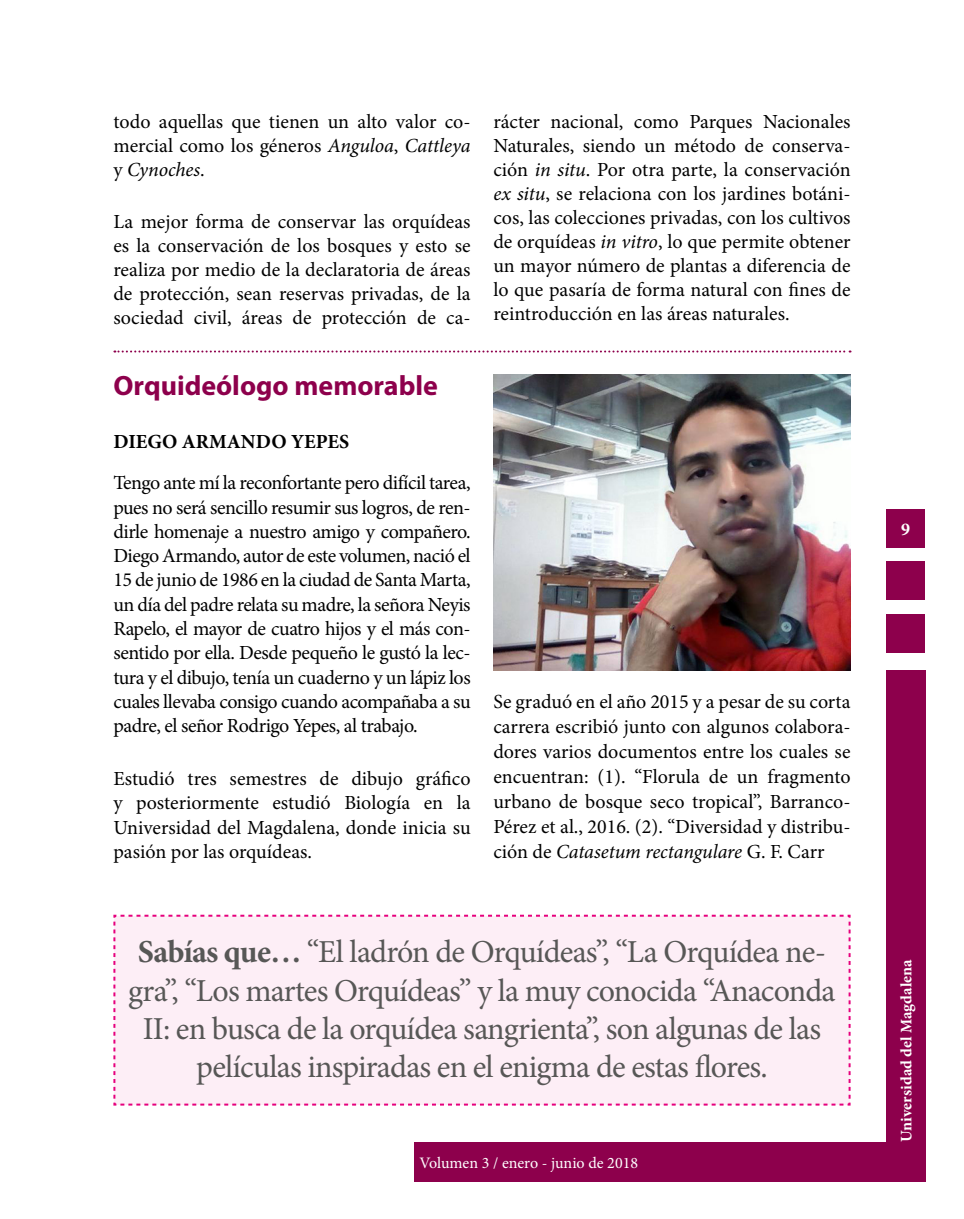
<style>
.page{position:relative;width:964px;height:1219px;background:#fff}
.page>*{position:absolute;margin:0;border:0;box-sizing:border-box;transform-origin:0 0}
.Sabías_que{font:32px/38.4px "Minion Pro";letter-spacing:-.025em;color:#575756;text-align:center}
.Sub_Titulos{font:700 28px "Myriad Pro";color:#8d004c}
.Cuerpo_de_Texto{font:20px/24px "Minion Pro";color:#000;text-align:justify}
.Nombre_invitado{font:700 20px "Minion Pro";color:#000}
.t1{font:700 18px "Minion Pro";color:#fff}
.t2{font:16px "Minion Pro";color:#fff}
.t3{font:700 16px "Minion Pro";color:#fff}
.s1{font-style:italic}
.s2{font-weight:700}
</style>
<div class="page">
<div style="left:886px;top:670px;width:40px;height:511px;background:#8d004c"></div>
<div style="left:414px;top:1142px;width:512px;height:39px;background:#8d004c"></div>
<div style="left:886px;top:614px;width:39px;height:39px;background:#8d004c"></div>
<div style="left:886px;top:562px;width:39px;height:38px;background:#8d004c"></div>
<div style="left:886px;top:509px;width:39px;height:38px;background:#8d004c"></div>
<div style="left:113px;top:914px;width:738px;height:192px;background:#fdeef6"></div>
<img style="left:493px;top:374px;width:357px;height:297px">
<svg style="left:114px;top:350px;width:736px;height:2px"></svg>
<p class="Cuerpo_de_Texto" style="left:113px;top:110px;width:359px">todo aquellas que tienen un alto valor co&shy;mercial como los géneros <span class="s1">Anguloa</span>, <span class="s1">Cattleya </span>y <span class="s1">Cynoches</span>.</p>
<p class="Cuerpo_de_Texto" style="left:113px;top:210px;width:359px">La mejor forma de conservar las orquídeas es la conservación de los bosques y esto se realiza por medio de la declaratoria de áreas de protección, sean reservas privadas, de la sociedad civil, áreas de protección de ca-</p>
<p class="Sub_Titulos" style="left:113px;top:367px;width:326px">Orquideólogo memorable</p>
<p class="Nombre_invitado" style="left:113px;top:427px;width:237px">DIEGO ARMANDO YEPES</p>
<p class="Cuerpo_de_Texto" style="left:113px;top:471px;width:359px">Tengo ante mí la reconfortante pero difícil tarea, pues no será sencillo resumir sus logros, de ren&shy;dirle homenaje a nuestro amigo y compañero.<br>Diego Armando, autor de este volumen, nació el 15 de junio de 1986 en la ciudad de Santa Marta, un día del padre relata su madre, la señora Neyis Rapelo, el mayor de cuatro hijos y el más con&shy;sentido por ella. Desde pequeño le gustó la lec&shy;tura y el dibujo, tenía un cuaderno y un lápiz los cuales llevaba consigo cuando acompañaba a su padre, el señor Rodrigo Yepes, al trabajo.</p>
<p class="Cuerpo_de_Texto" style="left:113px;top:767px;width:359px">Estudió tres semestres de dibujo gráfico y posteriormente estudió Biología en la Universidad del Magdalena, donde inicia su pasión por las orquídeas.</p>
<p class="Cuerpo_de_Texto" style="left:493px;top:110px;width:359px">rácter nacional, como Parques Nacionales Naturales, siendo un método de conserva&shy;ción <span class="s1">in situ</span>. Por otra parte, la conservación <span class="s1">ex situ</span>, se relaciona con los jardines botáni&shy;cos, las colecciones privadas, con los cultivos de orquídeas <span class="s1">in vitro</span>, lo que permite obtener un mayor número de plantas a diferencia de lo que pasaría de forma natural con fines de reintroducción en las áreas naturales.</p>
<p class="Cuerpo_de_Texto" style="left:493px;top:689px;width:359px;line-height:25px">Se graduó en el año 2015 y a pesar de su corta carrera escribió junto con algunos colabora&shy;dores varios documentos entre los cuales se encuentran: (1). “Florula de un fragmento urbano de bosque seco tropical”, Barranco-Pérez et al., 2016. (2). “Diversidad y distribu&shy;ción de <span class="s1">Catasetum rectangulare</span> G. F. Carr</p>
<p class="Sabías_que" style="left:128px;top:933px;width:709px"><span class="s2">Sabías que…</span> “El ladrón de Orquídeas”, “La Orquídea ne&shy;gra”, “Los martes Orquídeas” y la muy conocida “Anaconda II: en busca de la orquídea sangrienta”, son algunas de las películas inspiradas en el enigma de estas flores.</p>
<p class="t2" style="left:419px;top:1152px;width:220px">Volumen 3 / enero - junio de 2018</p>
<p class="t1" style="left:901px;top:516px;width:10px">9</p>
<p class="t3" style="left:895px;top:1142px;width:184px;rotate:-90deg">Universidad del Magdalena</p>
</div>
